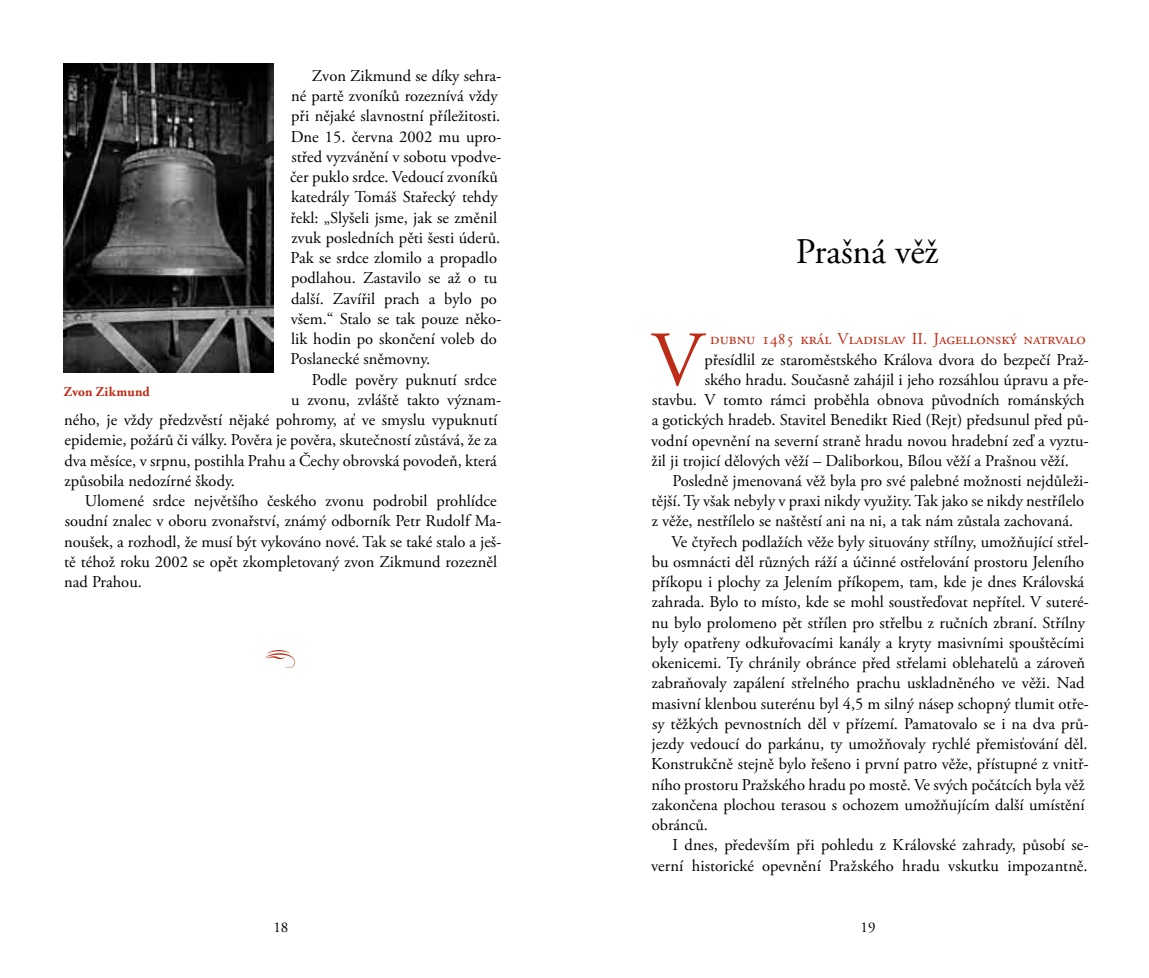
<style>
.page{position:relative;width:1149px;height:978px;background:#fff}
.page>*{position:absolute;margin:0;border:0;box-sizing:border-box;transform-origin:0 0}
.t1{font:77.55px "Adobe Garamond Pro";color:#bd2c16}
.t2{font:36px "Adobe Garamond Pro";color:#000}
.t3{font:16.5px/20.2px "Adobe Garamond Pro";color:#000}
.t4{font:16.5px "Adobe Garamond Pro";color:#bd2c16}
.t5{font:15px "Adobe Garamond Pro";color:#000}
.t6{font:700 13.5px "Adobe Garamond Pro";color:#bd2c16}
</style>
<div class="page">
<img style="left:64px;top:64px;width:209px;height:309px">
<p class="t3" style="left:290px;top:66px;width:213px;text-indent:22px">Zvon Zikmund se díky sehra&shy;né partě zvoníků rozeznívá vždy při nějaké slavnostní příležitosti.<br>Dne 15. června 2002 mu upro&shy;střed vyzvánění v sobotu vpodve&shy;čer puklo srdce. Vedoucí zvoníků katedrály Tomáš Stařecký tehdy řekl: „Slyšeli jsme, jak se změnil zvuk posledních pěti šesti úderů.<br>Pak se srdce zlomilo a propadlo podlahou. Zastavilo se až o tu další. Zavířil prach a bylo po všem.“ Stalo se tak pouze něko&shy;lik hodin po skončení voleb do<br>Poslanecké sněmovny.</p>
<p class="t3" style="left:312px;top:370px;width:186px">Podle pověry puknutí srdce</p>
<p class="t3" style="left:291px;top:390px;width:212px">u zvonu, zvláště takto význam-</p>
<p class="t3" style="left:64px;top:410px;width:434px">ného, je vždy předzvěstí nějaké pohromy, ať ve smyslu vypuknutí</p>
<p class="t3" style="left:65px;top:431px;width:434px">epidemie, požárů či války. Pověra je pověra, skutečností zůstává, že za</p>
<p class="t3" style="left:64px;top:451px;width:434px">dva měsíce, v srpnu, postihla Prahu a Čechy obrovská povodeň, která</p>
<p class="t3" style="left:65px;top:471px;width:169px">způsobila nedozírné škody.</p>
<p class="t3" style="left:85px;top:491px;width:413px">Ulomené srdce největšího českého zvonu podrobil prohlídce</p>
<p class="t3" style="left:65px;top:512px;width:438px">soudní znalec v oboru zvonařství, známý odborník Petr Rudolf Ma-</p>
<p class="t3" style="left:64px;top:532px;width:438px">noušek, a rozhodl, že musí být vykováno nové. Tak se také stalo a ješ-</p>
<p class="t3" style="left:64px;top:552px;width:434px">tě téhož roku 2002 se opět zkompletovaný zvon Zikmund rozezněl</p>
<p class="t3" style="left:64px;top:572px;width:77px">nad Prahou.</p>
<p class="t6" style="left:64px;top:383px;width:88px">Zvon Zikmund</p>
<h2 class="t2" style="left:795px;top:230px;width:144px">Prašná věž</h2>
<h1 class="t1" style="left:651px;top:314px;width:54px">V</h1>
<p class="t4" style="left:710px;top:329px;width:377px">dubnu 1485 král Vladislav II. Jagellonský natrvalo</p>
<p class="t3" style="left:704px;top:350px;width:385px">přesídlil ze staroměstského Králova dvora do bezpečí Praž-</p>
<p class="t3" style="left:704px;top:370px;width:385px">ského hradu. Současně zahájil i jeho rozsáhlou úpravu a pře-</p>
<p class="t3" style="left:651px;top:390px;width:434px">stavbu. V tomto rámci proběhla obnova původních románských</p>
<p class="t3" style="left:651px;top:410px;width:438px">a gotických hradeb. Stavitel Benedikt Ried (Rejt) předsunul před pů-</p>
<p class="t3" style="left:651px;top:431px;width:439px">vodní opevnění na severní straně hradu novou hradební zeď a vyztu-</p>
<p class="t3" style="left:651px;top:451px;width:416px">žil ji trojicí dělových věží – Daliborkou, Bílou věží a Prašnou věží.</p>
<p class="t3" style="left:672px;top:471px;width:417px">Posledně jmenovaná věž byla pro své palebné možnosti nejdůleži-</p>
<p class="t3" style="left:651px;top:491px;width:434px">tější. Ty však nebyly v praxi nikdy využity. Tak jako se nikdy nestřílelo</p>
<p class="t3" style="left:651px;top:512px;width:420px">z věže, nestřílelo se naštěstí ani na ni, a tak nám zůstala zachovaná.</p>
<p class="t3" style="left:671px;top:532px;width:419px">Ve čtyřech podlažích věže byly situovány střílny, umožňující střel-</p>
<p class="t3" style="left:651px;top:552px;width:434px">bu osmnácti děl různých ráží a účinné ostřelování prostoru Jeleního</p>
<p class="t3" style="left:651px;top:572px;width:434px">příkopu i plochy za Jelením příkopem, tam, kde je dnes Královská</p>
<p class="t3" style="left:651px;top:593px;width:438px">zahrada. Bylo to místo, kde se mohl soustřeďovat nepřítel. V suteré-</p>
<p class="t3" style="left:651px;top:613px;width:435px">nu bylo prolomeno pět střílen pro střelbu z ručních zbraní. Střílny</p>
<p class="t3" style="left:651px;top:633px;width:434px">byly opatřeny odkuřovacími kanály a kryty masivními spouštěcími</p>
<p class="t3" style="left:651px;top:653px;width:435px">okenicemi. Ty chránily obránce před střelami oblehatelů a zároveň</p>
<p class="t3" style="left:651px;top:674px;width:434px">zabraňovaly zapálení střelného prachu uskladněného ve věži. Nad</p>
<p class="t3" style="left:651px;top:694px;width:438px">masivní klenbou suterénu byl 4,5 m silný násep schopný tlumit otře-</p>
<p class="t3" style="left:651px;top:714px;width:438px">sy těžkých pevnostních děl v přízemí. Pamatovalo se i na dva prů-</p>
<p class="t3" style="left:651px;top:734px;width:435px">jezdy vedoucí do parkánu, ty umožňovaly rychlé přemisťování děl.</p>
<p class="t3" style="left:651px;top:755px;width:439px">Konstrukčně stejně bylo řešeno i první patro věže, přístupné z vnitř-</p>
<p class="t3" style="left:651px;top:775px;width:434px">ního prostoru Pražského hradu po mostě. Ve svých počátcích byla věž</p>
<p class="t3" style="left:651px;top:795px;width:434px">zakončena plochou terasou s ochozem umožňujícím další umístění</p>
<p class="t3" style="left:651px;top:815px;width:55px">obránců.</p>
<p class="t3" style="left:672px;top:836px;width:418px">I dnes, především při pohledu z Královské zahrady, působí se-</p>
<p class="t3" style="left:651px;top:856px;width:435px">verní historické opevnění Pražského hradu vskutku impozantně.</p>
<p class="t5" style="left:273px;top:918px;width:16px">18</p>
<p class="t5" style="left:860px;top:918px;width:16px">19</p>
</div>
